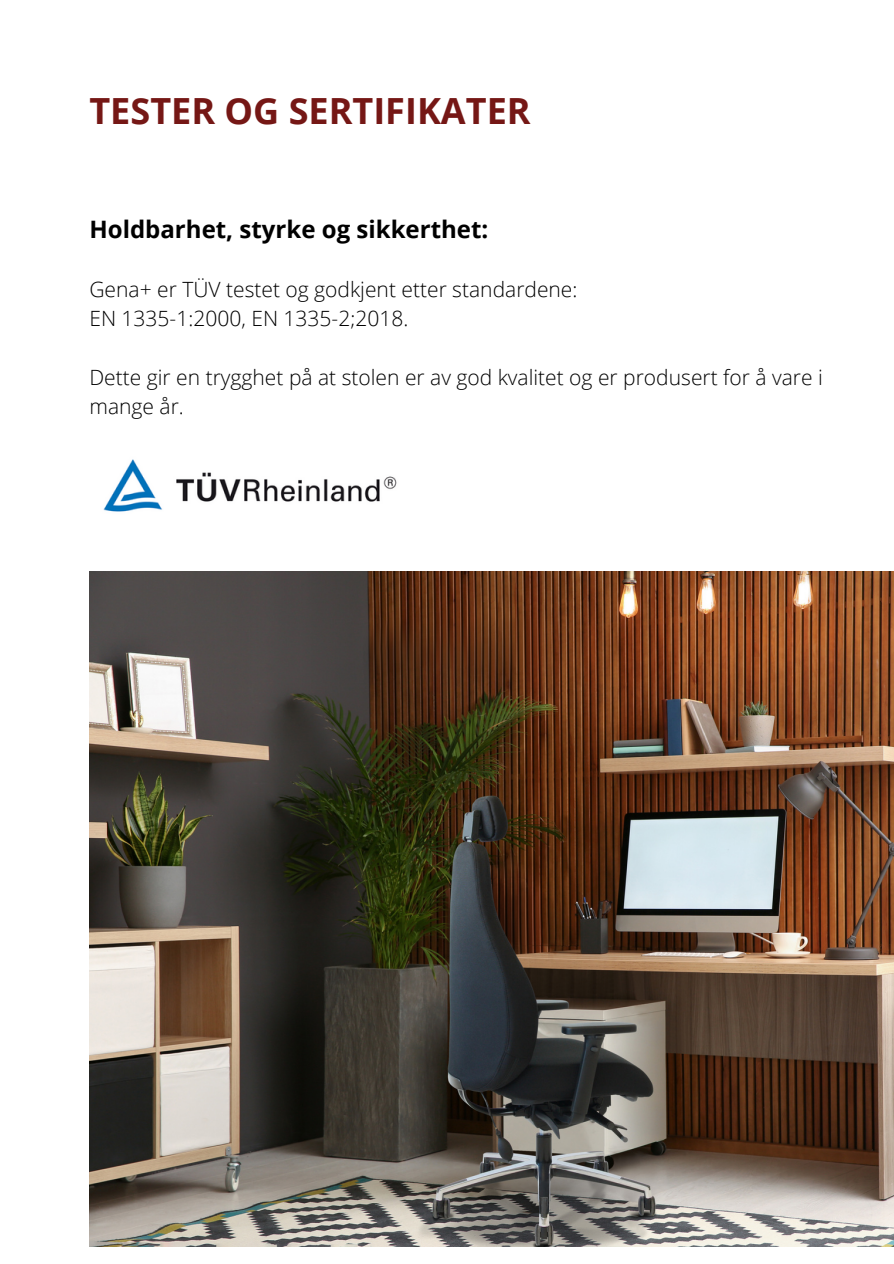
<style>
.page{position:relative;width:894px;height:1264px;background:#fff}
.page>*{position:absolute;margin:0;border:0;box-sizing:border-box;transform-origin:0 0}
.t1{font:700 36px "Open Sans";color:#751715}
.t2{font:700 24px "Open Sans";color:#000}
.t3{font:300 21px/29.2px "Open Sans";color:#000}
</style>
<div class="page">
<img style="left:103px;top:459px;width:294px;height:53px">
<img style="left:89px;top:571px;width:804px;height:675px">
<p class="t1" style="left:89px;top:86px;width:442px">TESTER OG SERTIFIKATER</p>
<p class="t2" style="left:89px;top:213px;width:400px">Holdbarhet, styrke og sikkerthet:</p>
<p class="t3" style="left:89px;top:274px;width:489px">Gena+ er TÜV testet og godkjent etter standardene:</p>
<p class="t3" style="left:89px;top:303px;width:320px">EN 1335-1:2000, EN 1335-2;2018.</p>
<p class="t3" style="left:89px;top:362px;width:734px">Dette gir en trygghet på at stolen er av god kvalitet og er produsert for å vare i mange år.</p>
</div>
